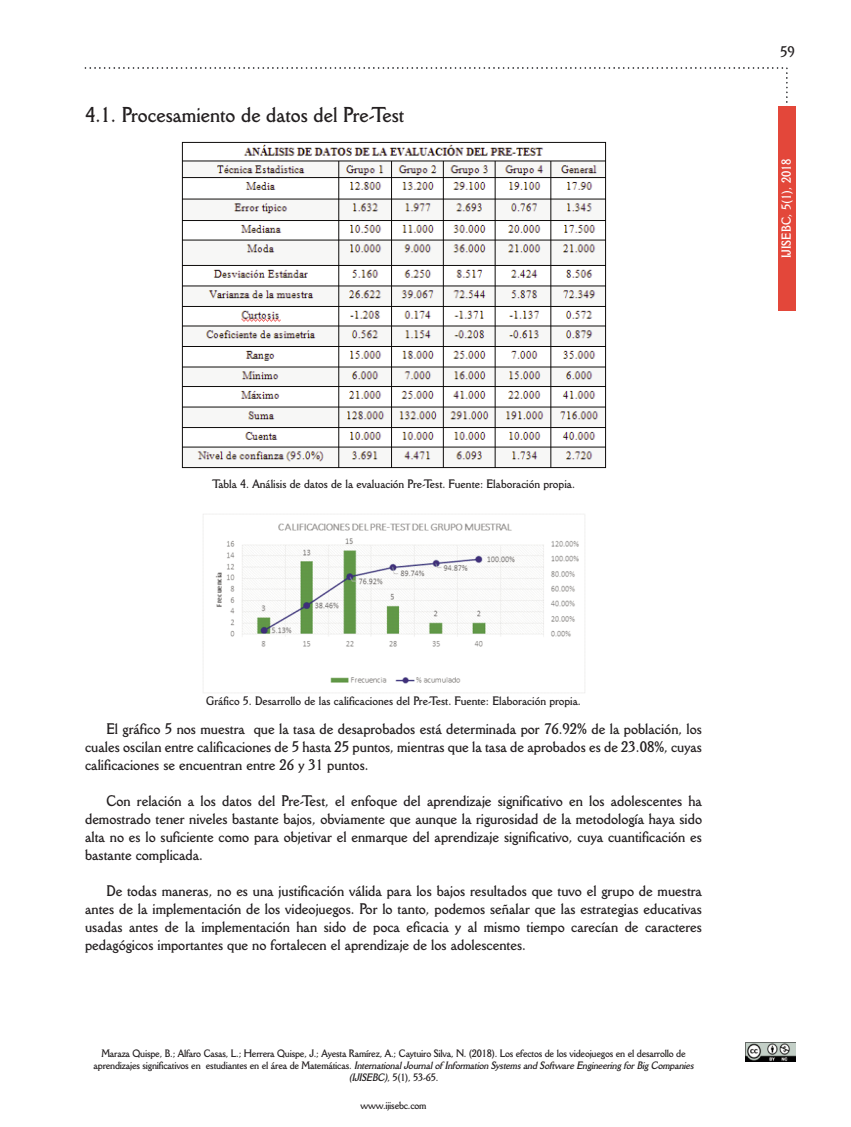
<style>
.page{position:relative;width:851px;height:1127px;background:#fff}
.page>*{position:absolute;margin:0;border:0;box-sizing:border-box;transform-origin:0 0}
.t1{font:700 21px "Della Robbia BT";color:#231f20;scale:.9 1}
.t2{font:700 15px/18px "Della Robbia BT";color:#231f20;text-align:justify;scale:.9 1}
.t3{font:700 12.75px "Della Robbia BT";color:#fff;scale:.9 1}
.t4{font:700 12px "Della Robbia BT";color:#231f20;scale:.9 1}
.t5{font:700 10.5px/12px "Della Robbia BT";letter-spacing:-.02em;color:#231f20;text-align:center;scale:.9 1}
.s1{font-style:italic}
</style>
<div class="page">
<svg style="left:85px;top:67px;width:702px;height:36px"></svg>
<div style="left:777px;top:106px;width:18px;height:204px;background:#e3473a"></div>
<div style="left:745px;top:1042px;width:50px;height:20px;background:#020102"></div>
<img style="left:745px;top:1042px;width:50px;height:19px">
<img style="left:181px;top:141px;width:426px;height:328px">
<img style="left:203px;top:514px;width:382px;height:179px">
<h1 class="t1" style="left:85px;top:103px;width:356px">4.1. procesamiento de datos del pre-test</h1>
<p class="t2" style="left:780px;top:43px;width:18px">59</p>
<p class="t3" style="left:778px;top:258px;width:113px;rotate:-90deg">IJISEBC, 5(1), 2018</p>
<p class="t4" style="left:212px;top:476px;width:404px">tabla 4. análisis de datos de la evaluación pre-test. fuente: Elaboración propia.</p>
<p class="t4" style="left:206px;top:694px;width:417px">gráfico 5. desarrollo de las calificaciones del pre-test. fuente: Elaboración propia.</p>
<p class="t2" style="left:85px;top:720px;width:687px;text-indent:21px">El gráfico 5 nos muestra que la tasa de desaprobados está determinada por 76.92% de la población, los cuales oscilan entre calificaciones de 5 hasta 25 puntos, mientras que la tasa de aprobados es de 23.08%, cuyas calificaciones se encuentran entre 26 y 31 puntos.</p>
<p class="t2" style="left:85px;top:792px;width:687px;text-indent:21px">Con relación a los datos del pre-test, el enfoque del aprendizaje significativo en los adolescentes ha demostrado tener niveles bastante bajos, obviamente que aunque la rigurosidad de la metodología haya sido alta no es lo suficiente como para objetivar el enmarque del aprendizaje significativo, cuya cuantificación es bastante complicada.</p>
<p class="t2" style="left:85px;top:882px;width:687px;text-indent:21px">de todas maneras, no es una justificación válida para los bajos resultados que tuvo el grupo de muestra antes de la implementación de los videojuegos. por lo tanto, podemos señalar que las estrategias educativas usadas antes de la implementación han sido de poca eficacia y al mismo tiempo carecían de caracteres pedagógicos importantes que no fortalecen el aprendizaje de los adolescentes.</p>
<p class="t5" style="left:94px;top:1047px;width:670px">maraza Quispe, B.; alfaro Casas, l.; Herrera Quispe, J.; ayesta ramírez, a.; Caytuiro Silva, n. (2018). los efectos de los videojuegos en el desarrollo de aprendizajes significativos en estudiantes en el área de matemáticas. <span class="s1">InternationalJournalof InformationSystemsandSoftwareEngineeringforBigCompanies (IJISEBC)</span>, 5(1), 53-65.</p>
<p class="t5" style="left:360px;top:1100px;width:75px">www.ijisebc.com</p>
</div>
